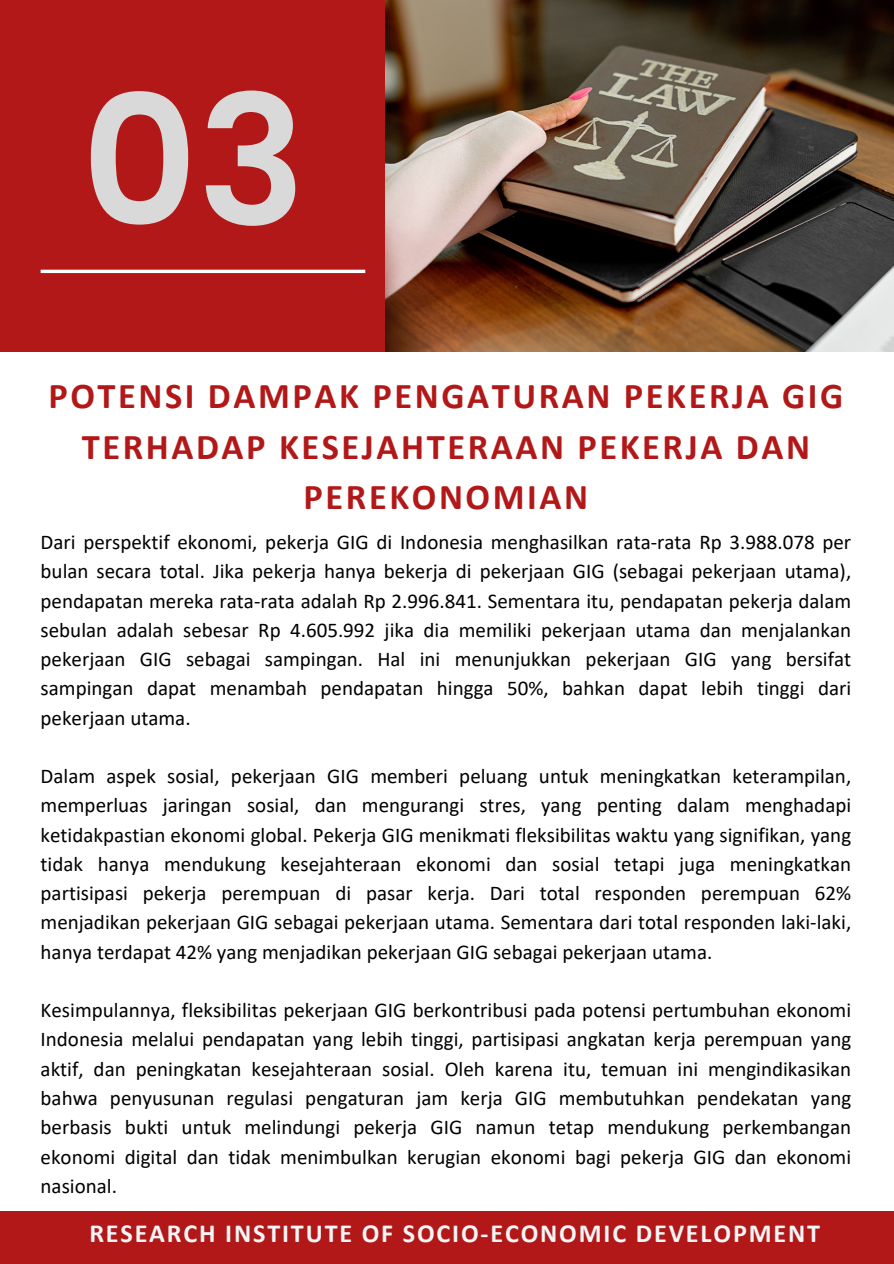
<style>
.page{position:relative;width:894px;height:1264px;background:#fff}
.page>*{position:absolute;margin:0;border:0;box-sizing:border-box;transform-origin:0 0}
.t1{font:600 180.15px "Poppins";color:#d9d9d9}
.t2{font:700 36.45px/50.7px "Calibri";letter-spacing:.07em;color:#b21818;text-align:center}
.t3{font:700 26.1px "Calibri";letter-spacing:.07em;color:#f4f5f7}
.t4{font:21px/29.2px "Calibri";color:#000;text-align:justify}
</style>
<div class="page">
<div style="left:0;top:1210px;width:893px;height:53px;background:#b21818"></div>
<div style="left:0;top:0;width:386px;height:351px;background:#b21818"></div>
<img style="left:386px;top:0;width:507px;height:351px">
<hr style="left:41px;top:270px;width:324px;height:3px;background:#fff">
<p class="t1" style="left:81px;top:36px;width:226px">03</p>
<h1 class="t2" style="left:48px;top:373px;width:796px">POTENSI DAMPAK PENGATURAN PEKERJA GIG<br>TERHADAP KESEJAHTERAAN PEKERJA DAN<br>PEREKONOMIAN</h1>
<p class="t4" style="left:41px;top:529px;width:811px">Dari perspektif ekonomi, pekerja GIG di Indonesia menghasilkan rata-rata Rp 3.988.078 per bulan secara total. Jika pekerja hanya bekerja di pekerjaan GIG (sebagai pekerjaan utama), pendapatan mereka rata-rata adalah Rp 2.996.841. Sementara itu, pendapatan pekerja dalam sebulan adalah sebesar Rp 4.605.992 jika dia memiliki pekerjaan utama dan menjalankan pekerjaan GIG sebagai sampingan. Hal ini menunjukkan pekerjaan GIG yang bersifat sampingan dapat menambah pendapatan hingga 50%, bahkan dapat lebih tinggi dari pekerjaan utama.</p>
<p class="t4" style="left:41px;top:763px;width:811px">Dalam aspek sosial, pekerjaan GIG memberi peluang untuk meningkatkan keterampilan, memperluas jaringan sosial, dan mengurangi stres, yang penting dalam menghadapi ketidakpastian ekonomi global. Pekerja GIG menikmati fleksibilitas waktu yang signifikan, yang tidak hanya mendukung kesejahteraan ekonomi dan sosial tetapi juga meningkatkan partisipasi pekerja perempuan di pasar kerja. Dari total responden perempuan 62% menjadikan pekerjaan GIG sebagai pekerjaan utama. Sementara dari total responden laki-laki, hanya terdapat 42% yang menjadikan pekerjaan GIG sebagai pekerjaan utama.</p>
<p class="t4" style="left:41px;top:997px;width:811px">Kesimpulannya, fleksibilitas pekerjaan GIG berkontribusi pada potensi pertumbuhan ekonomi Indonesia melalui pendapatan yang lebih tinggi, partisipasi angkatan kerja perempuan yang aktif, dan peningkatan kesejahteraan sosial. Oleh karena itu, temuan ini mengindikasikan bahwa penyusunan regulasi pengaturan jam kerja GIG membutuhkan pendekatan yang berbasis bukti untuk melindungi pekerja GIG namun tetap mendukung perkembangan ekonomi digital dan tidak menimbulkan kerugian ekonomi bagi pekerja GIG dan ekonomi nasional.</p>
<p class="t3" style="left:89px;top:1222px;width:732px">RESEARCH INSTITUTE OF SOCIO-ECONOMIC DEVELOPMENT</p>
</div>
